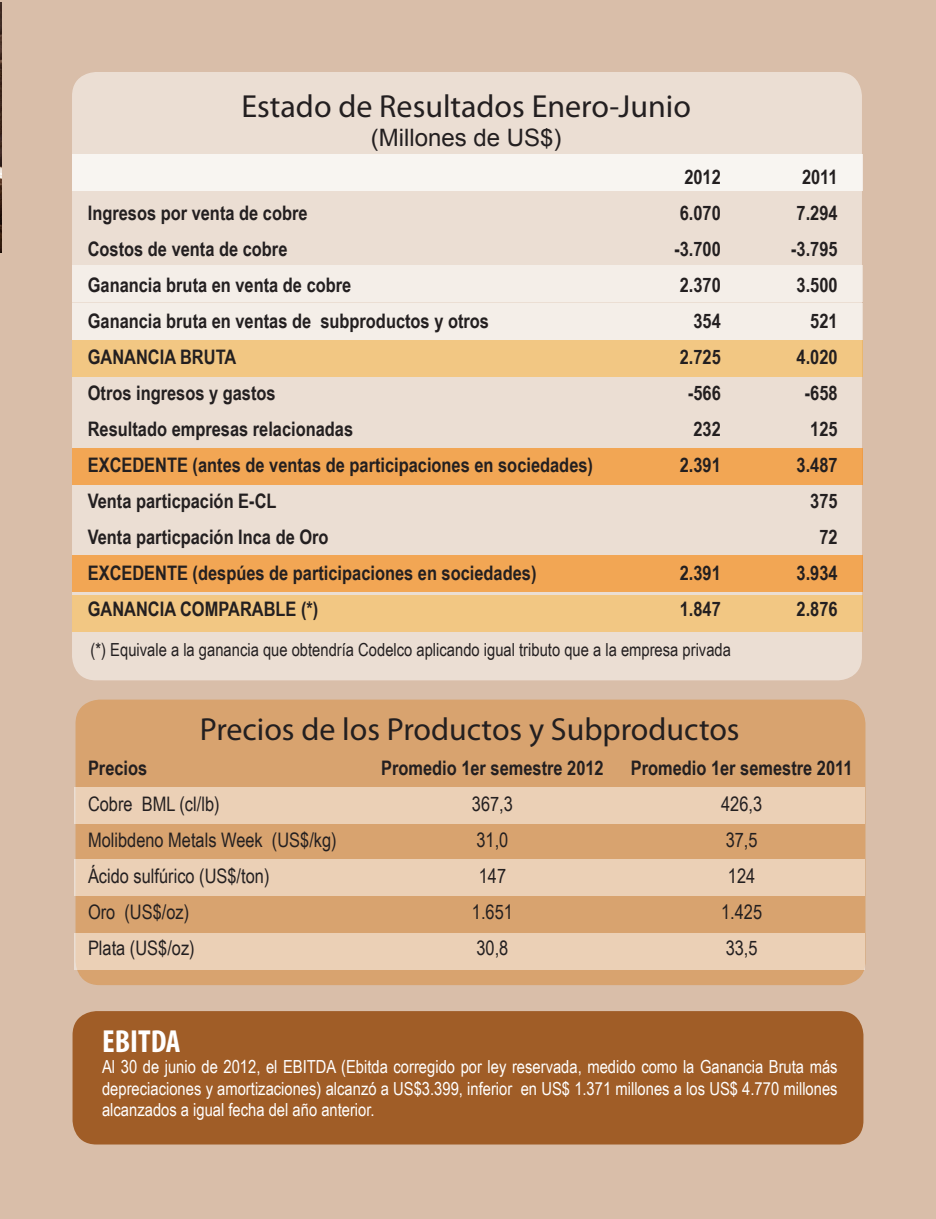
<style>
.page{position:relative;width:936px;height:1219px;background:#fff}
.page>*{position:absolute;margin:0;border:0;box-sizing:border-box;transform-origin:0 0}
.t1{font:32px "Myriad Pro";color:#231f20}
.t2{font:700 condensed 32px "Myriad Pro";color:#fff}
.t3{font:24px "Arial";color:#231f20}
.t4{font:700 20px "Arial Narrow";color:#231f20}
.t5{font:20px "Arial Narrow";color:#231f20}
.t6{font:18px/21.6px "Arial Narrow";color:#fff;text-align:justify}
.t7{font:18px "Arial Narrow";color:#231f20}
</style>
<div class="page">
<div style="left:0;top:0;width:935px;height:1219px;background:#d9bea9"></div>
<div style="left:72px;top:72px;width:789px;height:608px;background:#ebded3;border-radius:24px"></div>
<div style="left:72px;top:154px;width:790px;height:37px;background:#f8f5f1"></div>
<div style="left:72px;top:266px;width:790px;height:36px;background:#f4eee8"></div>
<div style="left:72px;top:341px;width:790px;height:36px;background:#f2c783"></div>
<div style="left:72px;top:303px;width:790px;height:37px;background:#f4eee8"></div>
<div style="left:72px;top:449px;width:790px;height:36px;background:#f2a654"></div>
<div style="left:72px;top:555px;width:790px;height:37px;background:#f2a654"></div>
<div style="left:72px;top:596px;width:790px;height:36px;background:#f2c783"></div>
<div style="left:72px;top:1011px;width:791px;height:133px;background:#a05d27;border-radius:24px"></div>
<div style="left:76px;top:700px;width:789px;height:285px;background:#d8a36f;border-radius:24px"></div>
<div style="left:74px;top:787px;width:790px;height:36px;background:#ebd0b6"></div>
<div style="left:74px;top:860px;width:790px;height:36px;background:#ebd0b6"></div>
<div style="left:74px;top:933px;width:790px;height:37px;background:#ebd0b6"></div>
<img style="left:0;top:2px;width:1px;height:250px">
<p class="t1" style="left:241px;top:86px;width:451px">Estado de Resultados Enero-Junio</p>
<p class="t3" style="left:371px;top:122px;width:192px">(Millones de US$)</p>
<p class="t4" style="left:88px;top:198px;width:221px">Ingresos por venta de cobre</p>
<p class="t4" style="left:88px;top:234px;width:201px">Costos de venta de cobre</p>
<p class="t4" style="left:88px;top:270px;width:265px">Ganancia bruta en venta de cobre</p>
<p class="t4" style="left:88px;top:306px;width:403px">Ganancia bruta en ventas de subproductos y otros</p>
<p class="t4" style="left:88px;top:342px;width:150px">GANANCIA BRUTA</p>
<p class="t4" style="left:88px;top:378px;width:189px">Otros ingresos y gastos</p>
<p class="t4" style="left:88px;top:414px;width:267px">Resultado empresas relacionadas</p>
<p class="t4" style="left:88px;top:450px;width:506px">EXCEDENTE (antes de ventas de participaciones en sociedades)</p>
<p class="t4" style="left:88px;top:486px;width:190px">Venta particpación E-CL</p>
<p class="t4" style="left:88px;top:522px;width:242px">Venta particpación Inca de Oro</p>
<p class="t4" style="left:88px;top:558px;width:450px">EXCEDENTE (despúes de participaciones en sociedades)</p>
<p class="t4" style="left:88px;top:594px;width:232px">GANANCIA COMPARABLE (*)</p>
<p class="t4" style="left:684px;top:162px;width:38px">2012</p>
<p class="t4" style="left:679px;top:198px;width:43px">6.070</p>
<p class="t4" style="left:674px;top:234px;width:48px">-3.700</p>
<p class="t4" style="left:679px;top:270px;width:43px">2.370</p>
<p class="t4" style="left:693px;top:306px;width:29px">354</p>
<p class="t4" style="left:679px;top:342px;width:43px">2.725</p>
<p class="t4" style="left:688px;top:378px;width:34px">-566</p>
<p class="t4" style="left:693px;top:414px;width:29px">232</p>
<p class="t4" style="left:679px;top:450px;width:43px">2.391</p>
<p class="t4" style="left:679px;top:558px;width:43px">2.391</p>
<p class="t4" style="left:679px;top:594px;width:43px">1.847</p>
<p class="t7" style="left:91px;top:636px;width:641px">(*) Equivale a la ganancia que obtendría Codelco aplicando igual tributo que a la empresa privada</p>
<p class="t1" style="left:200px;top:709px;width:541px">Precios de los Productos y Subproductos</p>
<p class="t4" style="left:802px;top:162px;width:37px">2011</p>
<p class="t4" style="left:796px;top:198px;width:43px">7.294</p>
<p class="t4" style="left:791px;top:234px;width:48px">-3.795</p>
<p class="t4" style="left:796px;top:270px;width:43px">3.500</p>
<p class="t4" style="left:810px;top:306px;width:29px">521</p>
<p class="t4" style="left:796px;top:342px;width:43px">4.020</p>
<p class="t4" style="left:804px;top:378px;width:34px">-658</p>
<p class="t4" style="left:810px;top:414px;width:29px">125</p>
<p class="t4" style="left:796px;top:450px;width:43px">3.487</p>
<p class="t4" style="left:810px;top:486px;width:29px">375</p>
<p class="t4" style="left:819px;top:522px;width:20px">72</p>
<p class="t4" style="left:796px;top:558px;width:43px">3.934</p>
<p class="t4" style="left:796px;top:594px;width:43px">2.876</p>
<p class="t4" style="left:88px;top:753px;width:61px">Precios</p>
<p class="t5" style="left:88px;top:789px;width:133px">Cobre BML (cl/lb)</p>
<p class="t5" style="left:88px;top:825px;width:250px">Molibdeno Metals Week (US$/kg)</p>
<p class="t5" style="left:88px;top:861px;width:183px">Ácido sulfúrico (US$/ton)</p>
<p class="t5" style="left:88px;top:897px;width:103px">Oro (US$/oz)</p>
<p class="t5" style="left:88px;top:933px;width:108px">Plata (US$/oz)</p>
<p class="t4" style="left:381px;top:753px;width:224px">Promedio 1er semestre 2012</p>
<p class="t5" style="left:472px;top:789px;width:43px">367,3</p>
<p class="t5" style="left:476px;top:825px;width:33px">31,0</p>
<p class="t5" style="left:478px;top:861px;width:29px">147</p>
<p class="t5" style="left:472px;top:897px;width:43px">1.651</p>
<p class="t5" style="left:476px;top:933px;width:33px">30,8</p>
<p class="t4" style="left:630px;top:753px;width:223px">Promedio 1er semestre 2011</p>
<p class="t5" style="left:721px;top:789px;width:43px">426,3</p>
<p class="t5" style="left:725px;top:825px;width:33px">37,5</p>
<p class="t5" style="left:728px;top:861px;width:29px">124</p>
<p class="t5" style="left:721px;top:897px;width:43px">1.425</p>
<p class="t5" style="left:725px;top:933px;width:33px">33,5</p>
<p class="t2" style="left:102px;top:1021px;width:80px">EBITDA</p>
<p class="t6" style="left:102px;top:1055px;width:737px">Al 30 de junio de 2012, el EBITDA (Ebitda corregido por ley reservada, medido como la Ganancia Bruta más depreciaciones y amortizaciones) alcanzó a US$3.399, inferior en US$ 1.371 millones a los US$ 4.770 millones alcanzados a igual fecha del año anterior.</p>
</div>
